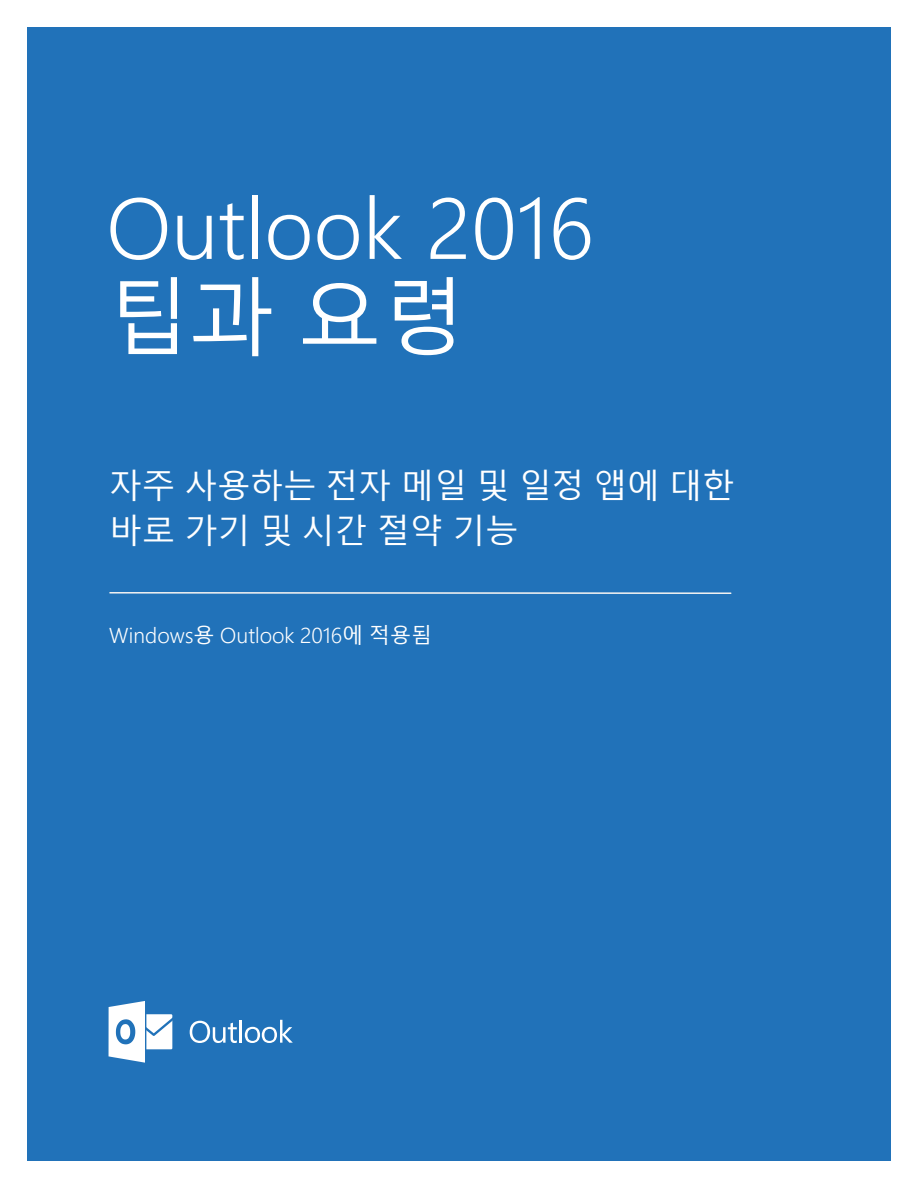
<style>
.page{position:relative;width:918px;height:1188px;background:#fff}
.page>*{position:absolute;margin:0;border:0;box-sizing:border-box;transform-origin:0 0}
.t1{font:300 84px "Malgun Gothic";color:#fff}
.t2{font:84px "Malgun Gothic";color:#fff}
.t3{font:33px/45px "Malgun Gothic";color:#fff}
.t4{font:300 21px "Malgun Gothic";color:#fff}
.s1{font-weight:400}
</style>
<div class="page">
<div style="left:27px;top:27px;width:864px;height:1134px;background:#2172b9"></div>
<svg style="left:109px;top:592px;width:623px;height:2px"></svg>
<svg style="left:190px;top:1021px;width:47px;height:22px"></svg>
<hr style="left:239px;top:1020px;width:3px;height:23px;background:#fff">
<svg style="left:245px;top:1020px;width:48px;height:23px"></svg>
<svg style="left:109px;top:1001px;width:64px;height:62px"></svg>
<h1 class="t1" style="left:106px;top:179px;width:489px">Outlook 2016</h1>
<h1 class="t2" style="left:106px;top:271px;width:361px">팁과 요령</h1>
<p class="t3" style="left:109px;top:465px;width:627px">자주 사용하는 전자 메일 및 일정 앱에 대한 바로 가기 및 시간 절약 기능</p>
<p class="t4" style="left:109px;top:624px;width:324px">Windows<span class="s1">용</span> Outlook 2016<span class="s1">에 적용됨</span></p>
</div>
